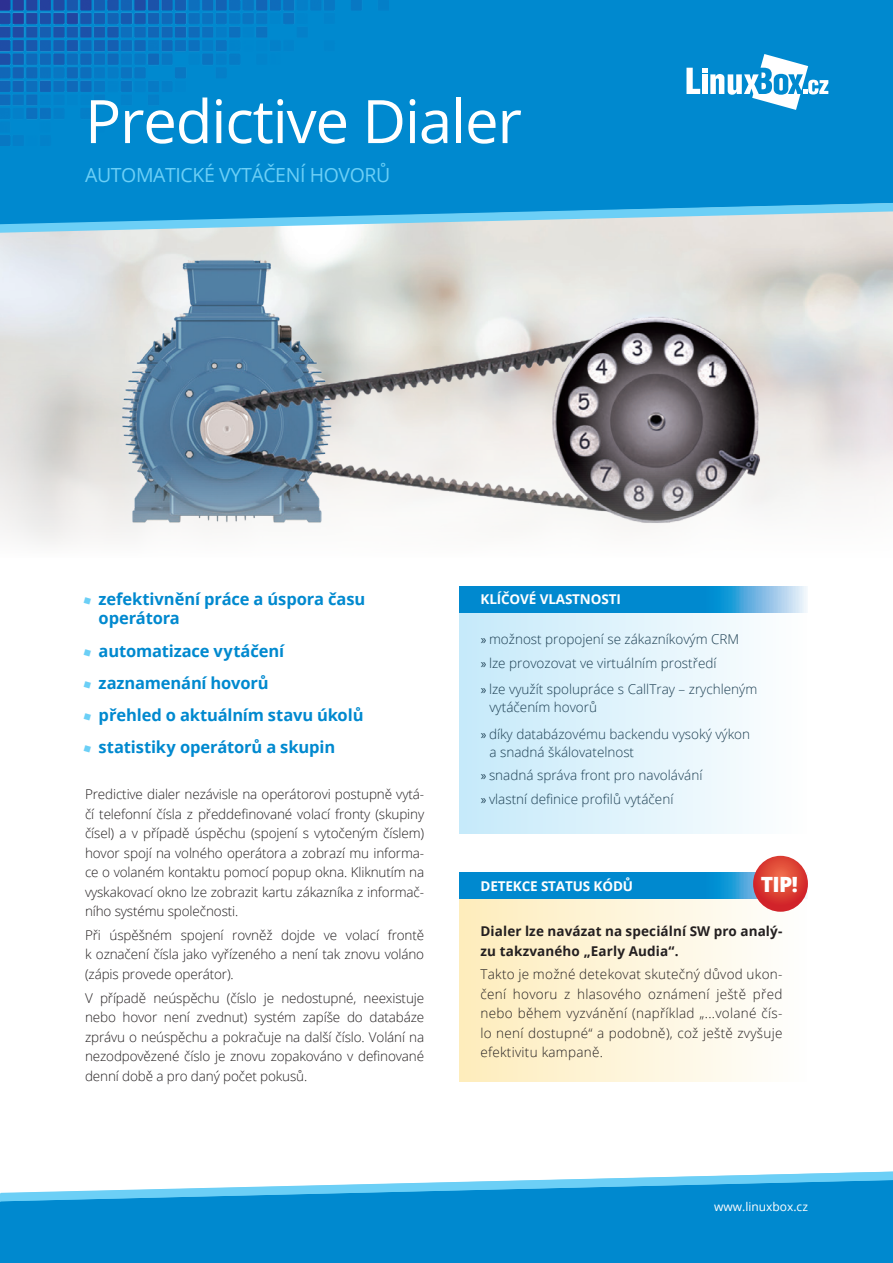
<style>
.page{position:relative;width:893px;height:1263px;background:#fff}
.page>*{position:absolute;margin:0;border:0;box-sizing:border-box;transform-origin:0 0}
.t1{font:60px "Open Sans";letter-spacing:-.02em;color:#fff}
.t2{font:800 21px "Open Sans";color:#fff}
.t3{font:19.5px "Open Sans";letter-spacing:-.02em;color:#6ccff6}
.t4{font:700 16.5px/19.5px "Open Sans";letter-spacing:-.01em;color:#0089cf}
.t5{font:300 13.5px/19.5px "Open Sans";letter-spacing:-.01em;color:#231f20;text-align:justify}
.t6{font:300 13.5px/23.5px "Open Sans";color:#1b3d51}
.t7{font:700 13.5px/19.5px "Open Sans";letter-spacing:.01em;color:#231f20}
.t8{font:700 13.5px "Open Sans";letter-spacing:-.01em;color:#fff}
.t9{font:12px "Open Sans";color:#fff}
.s1{color:#6bcff6}
.s2{font-family:"Myriad Pro";font-weight:400}
</style>
<div class="page">
<img style="left:0;top:233px;width:820px;height:323px">
<div style="left:0;top:0;width:893px;height:203px;background:#0089cf"></div>
<svg style="left:0;top:203px;width:893px;height:30px;background:#72bddf"></svg>
<img style="left:0;top:0;width:389px;height:146px">
<svg style="left:686px;top:54px;width:142px;height:56px"></svg>
<div style="left:1px;top:1202px;width:892px;height:61px;background:#0089cf"></div>
<svg style="left:0;top:1171px;width:893px;height:31px"></svg>
<div style="left:459px;top:586px;width:348px;height:247px;background:linear-gradient(to right,#c3e8f9,#fcfefe)"></div>
<div style="left:459px;top:873px;width:348px;height:208px;background:linear-gradient(to right,#feecbb,#fefefe)"></div>
<svg style="left:459px;top:586px;width:348px;height:26px;background:#1f96d4"></svg>
<svg style="left:459px;top:873px;width:294px;height:25px;background:#058bd0"></svg>
<svg style="left:753px;top:856px;width:55px;height:56px"></svg>
<h1 class="t1" style="left:85px;top:80px;width:438px">Predictive Dialer</h1>
<h3 class="t3" style="left:85px;top:162px;width:307px">AUTOMATICKÉ VYTÁČENÍ HOVORŮ</h3>
<p class="t4" style="left:99px;top:589px;width:268px;text-indent:-14px"><span class="s1">•</span> zefektivnění práce a úspora času operátora</p>
<p class="t4" style="left:85px;top:640px;width:201px"><span class="s1">•</span> automatizace vytáčení</p>
<p class="t4" style="left:85px;top:673px;width:185px"><span class="s1">•</span> zaznamenání hovorů</p>
<p class="t4" style="left:85px;top:705px;width:280px"><span class="s1">•</span> přehled o aktuálním stavu úkolů</p>
<p class="t4" style="left:85px;top:737px;width:252px"><span class="s1">•</span> statistiky operátorů a skupin</p>
<p class="t5" style="left:85px;top:784px;width:341px">Predictive dialer nezávisle na operátorovi postupně vytá&shy;čí telefonní čísla z předdefinované volací fronty (skupiny čísel) a v případě úspěchu (spojení s vytočeným číslem) hovor spojí na volného operátora a zobrazí mu informa&shy;ce o volaném kontaktu pomocí popup okna. Kliknutím na vyskakovací okno lze zobrazit kartu zákazníka z informač&shy;ního systému společnosti.</p>
<p class="t5" style="left:85px;top:925px;width:341px">Při úspěšném spojení rovněž dojde ve volací frontě k označení čísla jako vyřízeného a není tak znovu voláno (zápis provede operátor).</p>
<p class="t5" style="left:85px;top:988px;width:341px">V případě neúspěchu (číslo je nedostupné, neexistuje nebo hovor není zvednut) systém zapíše do databáze zprávu o neúspěchu a pokračuje na další číslo. Volání na nezodpovězené číslo je znovu zopakováno v definované denní době a pro daný počet pokusů.</p>
<p class="t8" style="left:480px;top:590px;width:142px">KLÍČOVÉ VLASTNOSTI</p>
<p class="t6" style="left:481px;top:627px;width:260px"><span class="s2">»</span> možnost propojení se zákazníkovým CRM <span class="s2">»</span> lze provozovat ve virtuálním prostředí</p>
<p class="t6" style="left:489px;top:680px;width:269px;line-height:18px;text-indent:-9px"><span class="s2">»</span> lze využít spolupráce s CallTray – zrychleným vytáčením hovorů</p>
<p class="t6" style="left:489px;top:725px;width:262px;line-height:18px;text-indent:-9px"><span class="s2">»</span> díky databázovému backendu vysoký výkon a snadná škálovatelnost</p>
<p class="t6" style="left:481px;top:763px;width:223px"><span class="s2">»</span> snadná správa front pro navolávání <span class="s2">»</span> vlastní definice profilů vytáčení</p>
<p class="t8" style="left:480px;top:876px;width:154px">DETEKCE STATUS KÓDŮ</p>
<h2 class="t2" style="left:761px;top:868px;width:39px">TIP!</h2>
<p class="t7" style="left:480px;top:921px;width:303px">Dialer lze navázat na speciální SW pro analý&shy;zu takzvaného „Early Audia“.</p>
<p class="t5" style="left:480px;top:964px;width:303px">Takto je možné detekovat skutečný důvod ukon&shy;čení hovoru z hlasového oznámení ještě před nebo během vyzvánění (například „...volané čís&shy;lo není dostupné“ a podobně), což ještě zvyšuje efektivitu kampaně.</p>
<p class="t9" style="left:714px;top:1199px;width:95px">www.linuxbox.cz</p>
</div>
